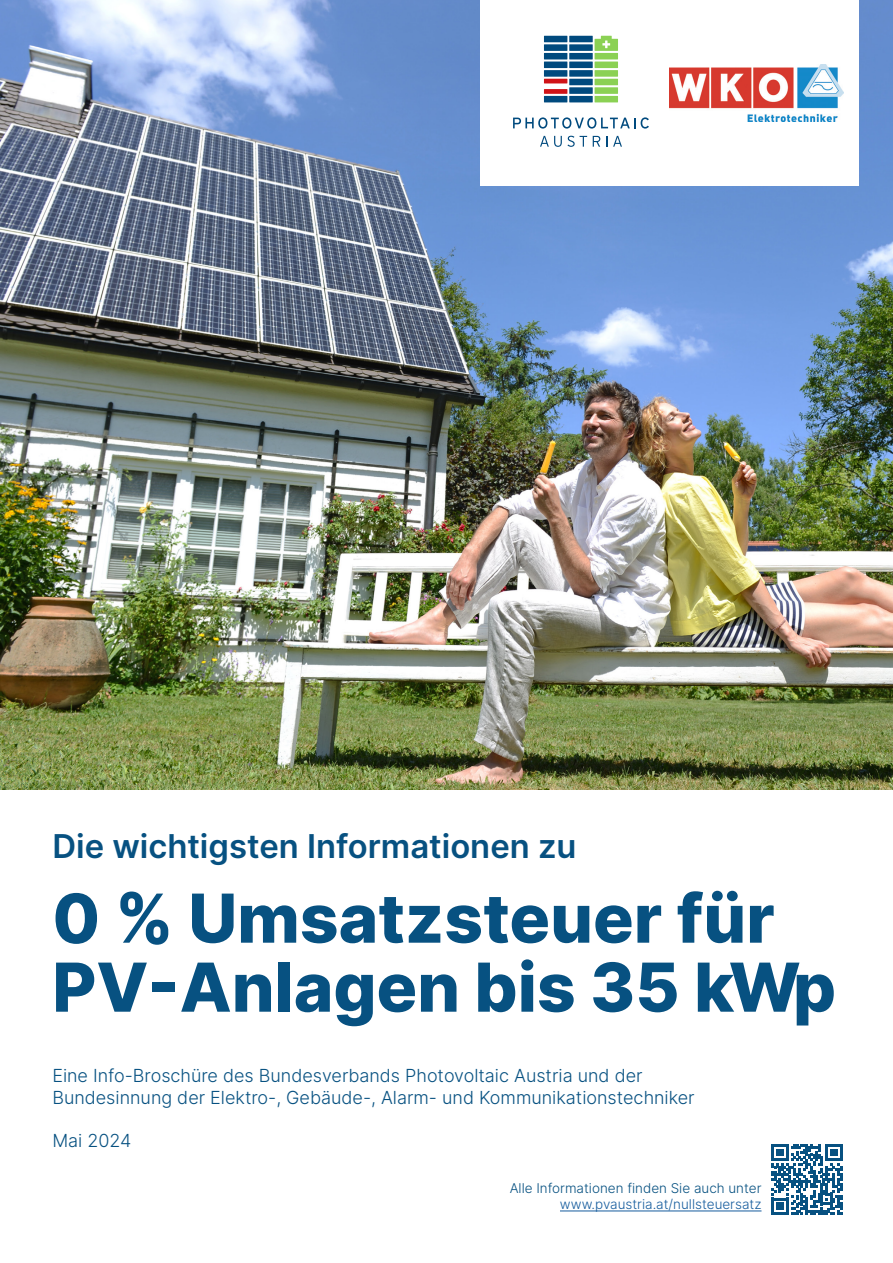
<style>
.page{position:relative;width:893px;height:1263px;background:#fff}
.page>*{position:absolute;margin:0;border:0;box-sizing:border-box;transform-origin:0 0}
.t1{font:800 67.5px/69px "Inter";color:#075181}
.t2{font:600 32.85px "Inter";color:#075181}
.t3{font:300 18px "Inter";color:#075181}
.t4{font:300 13.5px "Inter";color:#075181}
.t5{font:300 13.5px "Inter";color:#175d9e}
</style>
<div class="page">
<img style="left:1px;top:0;width:892px;height:790px">
<div style="left:480px;top:0;width:379px;height:186px;background:#fff"></div>
<svg style="left:513px;top:117px;width:136px;height:12px"></svg>
<svg style="left:540px;top:136px;width:47px;height:11px"></svg>
<svg style="left:593px;top:136px;width:7px;height:11px"></svg>
<svg style="left:613px;top:136px;width:9px;height:11px"></svg>
<div style="left:569px;top:36px;width:24px;height:6px;background:#004a7e"></div>
<div style="left:569px;top:44px;width:24px;height:7px;background:#004a7e"></div>
<div style="left:569px;top:53px;width:24px;height:6px;background:#004a7e"></div>
<div style="left:569px;top:62px;width:24px;height:6px;background:#004a7e"></div>
<div style="left:569px;top:70px;width:24px;height:7px;background:#004a7e"></div>
<div style="left:569px;top:79px;width:24px;height:6px;background:#004a7e"></div>
<div style="left:569px;top:87px;width:24px;height:7px;background:#004a7e"></div>
<div style="left:569px;top:96px;width:24px;height:6px;background:#004a7e"></div>
<div style="left:595px;top:53px;width:23px;height:6px;background:#8bd154"></div>
<div style="left:595px;top:62px;width:23px;height:6px;background:#8bd154"></div>
<div style="left:595px;top:70px;width:23px;height:7px;background:#8bd154"></div>
<div style="left:595px;top:79px;width:23px;height:6px;background:#8bd154"></div>
<div style="left:595px;top:87px;width:23px;height:7px;background:#8bd154"></div>
<div style="left:595px;top:96px;width:23px;height:6px;background:#8bd154"></div>
<div style="left:544px;top:36px;width:23px;height:6px;background:#004a7e"></div>
<div style="left:544px;top:44px;width:23px;height:7px;background:#004a7e"></div>
<div style="left:544px;top:53px;width:23px;height:6px;background:#004a7e"></div>
<div style="left:544px;top:62px;width:23px;height:6px;background:#004a7e"></div>
<div style="left:544px;top:70px;width:23px;height:7px;background:#004a7e"></div>
<div style="left:544px;top:96px;width:23px;height:6px;background:#004a7e"></div>
<svg style="left:595px;top:36px;width:23px;height:15px"></svg>
<hr style="left:544px;top:79px;width:23px;height:4px;background:#d01317">
<div style="left:544px;top:89px;width:23px;height:5px;background:#d01317"></div>
<img style="left:670px;top:64px;width:173px;height:57px">
<svg style="left:771px;top:1144px;width:71px;height:71px"></svg>
<hr style="left:560px;top:1210px;width:201px;height:1px;background:#175d9e">
<p class="t2" style="left:52px;top:822px;width:526px">Die wichtigsten Informationen zu</p>
<p class="t1" style="left:52px;top:882px;width:785px">0 % Umsatzsteuer für<br>PV-Anlagen bis 35 kWp</p>
<p class="t3" style="left:52px;top:1063px;width:592px">Eine Info-Broschüre des Bundesverbands Photovoltaic Austria und der</p>
<p class="t3" style="left:52px;top:1085px;width:644px">Bundesinnung der Elektro-, Gebäude-, Alarm- und Kommunikationstechniker</p>
<p class="t3" style="left:52px;top:1128px;width:81px">Mai 2024</p>
<p class="t4" style="left:510px;top:1178px;width:253px">Alle Informationen finden Sie auch unter</p>
<p class="t5" style="left:560px;top:1194px;width:203px">www.pvaustria.at/nullsteuersatz</p>
</div>
